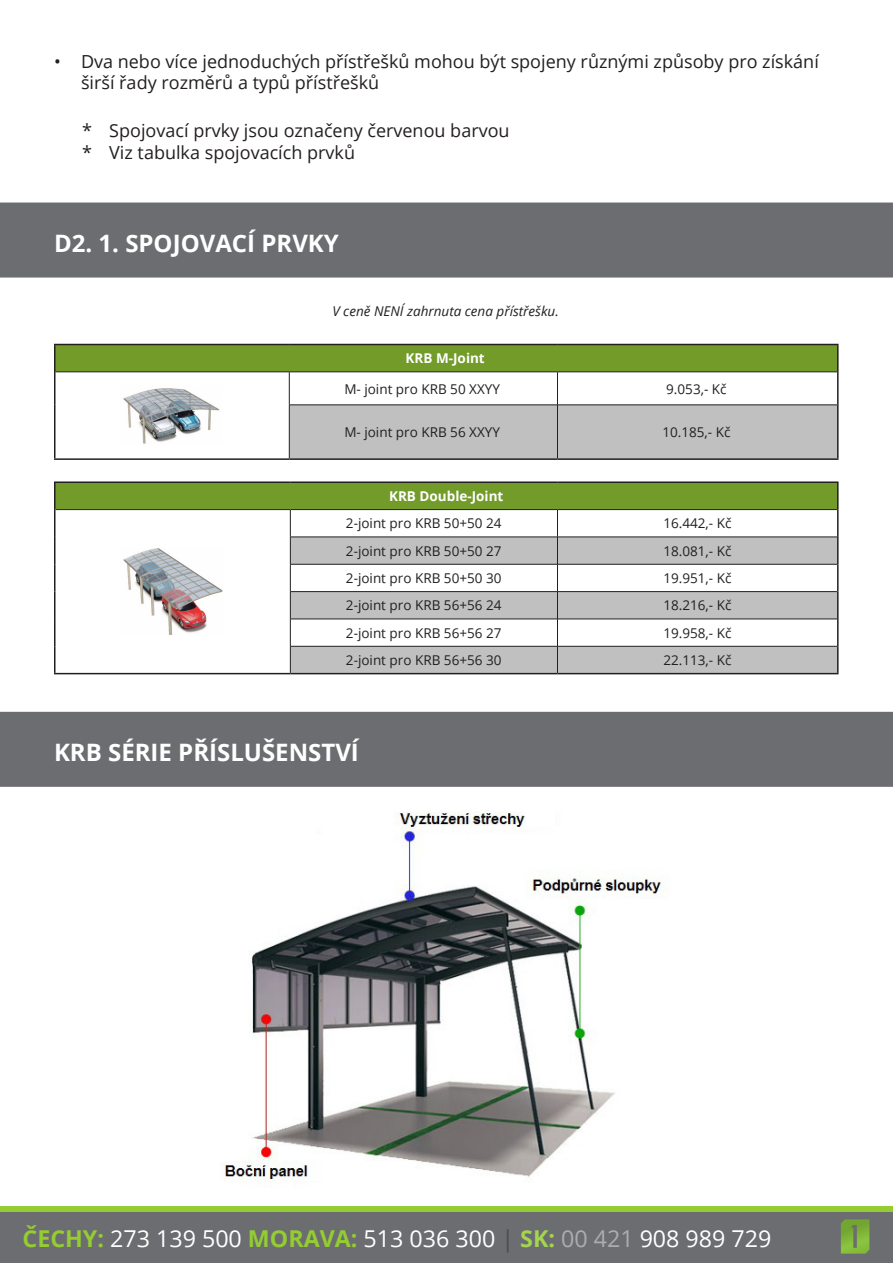
<style>
.page{position:relative;width:893px;height:1263px;background:#fff}
.page>*{position:absolute;margin:0;border:0;box-sizing:border-box;transform-origin:0 0}
.nadpis{font:700 24px "Open Sans";color:#fff}
.t1{font:23.25px "Open Sans";color:#fff}
.t2{font:18px/21.6px "Open Sans";color:#231f20}
.tabulka{font:13.5px "Open Sans";color:#231f20}
.popis_obrázků_tabulk{font:italic 13.5px "Open Sans";color:#231f20}
.tabulka_nadpisy{font:700 13.5px "Open Sans";color:#fff}
.s1{font-weight:700;color:#94cc32}
.s2{color:#4b4c4d}
.s3{font-weight:700;color:#a4d451}
.s4{color:#acadb1}
</style>
<div class="page">
<div style="left:0;top:1212px;width:893px;height:51px;background:#6c6d70"></div>
<div style="left:0;top:1206px;width:893px;height:6px;background:#94cc32"></div>
<svg style="left:841px;top:1219px;width:28px;height:34px"></svg>
<div style="left:0;top:203px;width:893px;height:75px;background:#6c6d70"></div>
<div style="left:0;top:712px;width:893px;height:75px;background:#6c6d70"></div>
<div style="left:55px;top:344px;width:783px;height:28px;background:#729b29"></div>
<svg style="left:56px;top:372px;width:781px;height:86px"></svg>
<div style="left:290px;top:406px;width:547px;height:52px;background:#c0c0c0"></div>
<hr style="left:557px;top:405px;width:280px;height:1px;background:#231f20">
<hr style="left:56px;top:371px;width:233px;height:1px;background:#231f20">
<hr style="left:289px;top:371px;width:268px;height:1px;background:#231f20">
<hr style="left:557px;top:371px;width:280px;height:1px;background:#231f20">
<hr style="left:289px;top:372px;width:1px;height:33px;background:#231f20">
<hr style="left:557px;top:372px;width:1px;height:33px;background:#231f20">
<hr style="left:289px;top:405px;width:268px;height:1px;background:#231f20">
<hr style="left:289px;top:405px;width:1px;height:53px;background:#231f20">
<hr style="left:557px;top:405px;width:1px;height:53px;background:#231f20">
<hr style="left:54px;top:344px;width:235px;height:1px;background:#231f20">
<hr style="left:54px;top:345px;width:2px;height:27px;background:#231f20">
<hr style="left:289px;top:344px;width:268px;height:1px;background:#231f20">
<hr style="left:557px;top:344px;width:282px;height:1px;background:#231f20">
<hr style="left:837px;top:345px;width:2px;height:27px;background:#231f20">
<hr style="left:54px;top:372px;width:2px;height:33px;background:#231f20">
<hr style="left:54px;top:405px;width:2px;height:53px;background:#231f20">
<hr style="left:54px;top:458px;width:235px;height:2px;background:#231f20">
<hr style="left:837px;top:372px;width:2px;height:33px;background:#231f20">
<hr style="left:837px;top:405px;width:2px;height:53px;background:#231f20">
<hr style="left:289px;top:458px;width:268px;height:2px;background:#231f20">
<hr style="left:557px;top:458px;width:282px;height:2px;background:#231f20">
<img style="left:106px;top:380px;width:130px;height:71px">
<div style="left:55px;top:482px;width:783px;height:28px;background:#729b29"></div>
<svg style="left:291px;top:510px;width:546px;height:27px"></svg>
<svg style="left:291px;top:538px;width:546px;height:135px;fill:#c0c0c0"></svg>
<hr style="left:290px;top:537px;width:267px;height:1px;background:#231f20">
<hr style="left:557px;top:537px;width:280px;height:1px;background:#231f20">
<hr style="left:290px;top:564px;width:267px;height:1px;background:#231f20">
<hr style="left:557px;top:564px;width:280px;height:1px;background:#231f20">
<hr style="left:290px;top:591px;width:267px;height:1px;background:#231f20">
<hr style="left:557px;top:591px;width:280px;height:1px;background:#231f20">
<hr style="left:290px;top:619px;width:267px;height:1px;background:#231f20">
<hr style="left:557px;top:619px;width:280px;height:1px;background:#231f20">
<hr style="left:290px;top:646px;width:267px;height:1px;background:#231f20">
<hr style="left:557px;top:646px;width:280px;height:1px;background:#231f20">
<hr style="left:56px;top:509px;width:234px;height:1px;background:#231f20">
<hr style="left:290px;top:509px;width:267px;height:1px;background:#231f20">
<hr style="left:557px;top:509px;width:280px;height:1px;background:#231f20">
<hr style="left:54px;top:481px;width:236px;height:2px;background:#231f20">
<hr style="left:54px;top:483px;width:2px;height:27px;background:#231f20">
<hr style="left:290px;top:481px;width:267px;height:2px;background:#231f20">
<hr style="left:557px;top:481px;width:282px;height:2px;background:#231f20">
<hr style="left:837px;top:483px;width:2px;height:27px;background:#231f20">
<hr style="left:54px;top:510px;width:2px;height:27px;background:#231f20">
<hr style="left:54px;top:537px;width:2px;height:27px;background:#231f20">
<hr style="left:54px;top:564px;width:2px;height:28px;background:#231f20">
<hr style="left:54px;top:592px;width:2px;height:27px;background:#231f20">
<hr style="left:54px;top:619px;width:2px;height:27px;background:#231f20">
<hr style="left:54px;top:646px;width:2px;height:27px;background:#231f20">
<hr style="left:54px;top:673px;width:236px;height:1px;background:#231f20">
<svg style="left:290px;top:510px;width:1px;height:163px"></svg>
<svg style="left:557px;top:510px;width:1px;height:163px"></svg>
<hr style="left:837px;top:510px;width:2px;height:27px;background:#231f20">
<hr style="left:837px;top:537px;width:2px;height:27px;background:#231f20">
<hr style="left:837px;top:564px;width:2px;height:28px;background:#231f20">
<hr style="left:837px;top:592px;width:2px;height:27px;background:#231f20">
<hr style="left:837px;top:619px;width:2px;height:27px;background:#231f20">
<hr style="left:837px;top:646px;width:2px;height:27px;background:#231f20">
<hr style="left:290px;top:673px;width:267px;height:1px;background:#231f20">
<hr style="left:557px;top:673px;width:282px;height:1px;background:#231f20">
<img style="left:123px;top:549px;width:100px;height:86px">
<img style="left:221px;top:812px;width:442px;height:370px">
<p class="t2" style="left:81px;top:50px;width:739px;text-indent:-27px">• Dva nebo více jednoduchých přístřešků mohou být spojeny různými způsoby pro získání širší řady rozměrů a typů přístřešků</p>
<p class="t2" style="left:82px;top:120px;width:429px">* Spojovací prvky jsou označeny červenou barvou</p>
<p class="t2" style="left:82px;top:141px;width:274px">* Viz tabulka spojovacích prvků</p>
<p class="nadpis" style="left:54px;top:226px;width:286px">D2. 1. SPOJOVACÍ PRVKY</p>
<p class="popis_obrázků_tabulk" style="left:332px;top:302px;width:228px">V ceně NENÍ zahrnuta cena přístřešku.</p>
<p class="tabulka_nadpisy" style="left:406px;top:349px;width:81px">KRB M-Joint</p>
<p class="tabulka" style="left:344px;top:379px;width:157px">M- joint pro KRB 50 XXYY</p>
<p class="tabulka" style="left:666px;top:379px;width:62px">9.053,- Kč</p>
<p class="tabulka" style="left:344px;top:423px;width:157px">M- joint pro KRB 56 XXYY</p>
<p class="tabulka" style="left:662px;top:423px;width:70px">10.185,- Kč</p>
<p class="tabulka_nadpisy" style="left:389px;top:487px;width:116px">KRB Double-Joint</p>
<p class="tabulka" style="left:346px;top:514px;width:157px">2-joint pro KRB 50+50 24</p>
<p class="tabulka" style="left:663px;top:514px;width:70px">16.442,- Kč</p>
<p class="tabulka" style="left:346px;top:542px;width:157px">2-joint pro KRB 50+50 27</p>
<p class="tabulka" style="left:663px;top:542px;width:70px">18.081,- Kč</p>
<p class="tabulka" style="left:346px;top:569px;width:157px">2-joint pro KRB 50+50 30</p>
<p class="tabulka" style="left:663px;top:569px;width:70px">19.951,- Kč</p>
<p class="tabulka" style="left:346px;top:596px;width:157px">2-joint pro KRB 56+56 24</p>
<p class="tabulka" style="left:663px;top:596px;width:70px">18.216,- Kč</p>
<p class="tabulka" style="left:346px;top:624px;width:157px">2-joint pro KRB 56+56 27</p>
<p class="tabulka" style="left:663px;top:624px;width:70px">19.958,- Kč</p>
<p class="tabulka" style="left:346px;top:651px;width:157px">2-joint pro KRB 56+56 30</p>
<p class="tabulka" style="left:663px;top:651px;width:70px">22.113,- Kč</p>
<p class="nadpis" style="left:54px;top:736px;width:306px">KRB SÉRIE PŘÍSLUŠENSTVÍ</p>
<h2 class="t1" style="left:23px;top:1222px;width:750px"><span class="s1">ČECHY:</span> 273 139 500 <span class="s1">MORAVA:</span> 513 036 300 <span class="s2">|</span> <span class="s3">SK:</span> <span class="s4">00 421</span> 908 989 729</h2>
</div>
